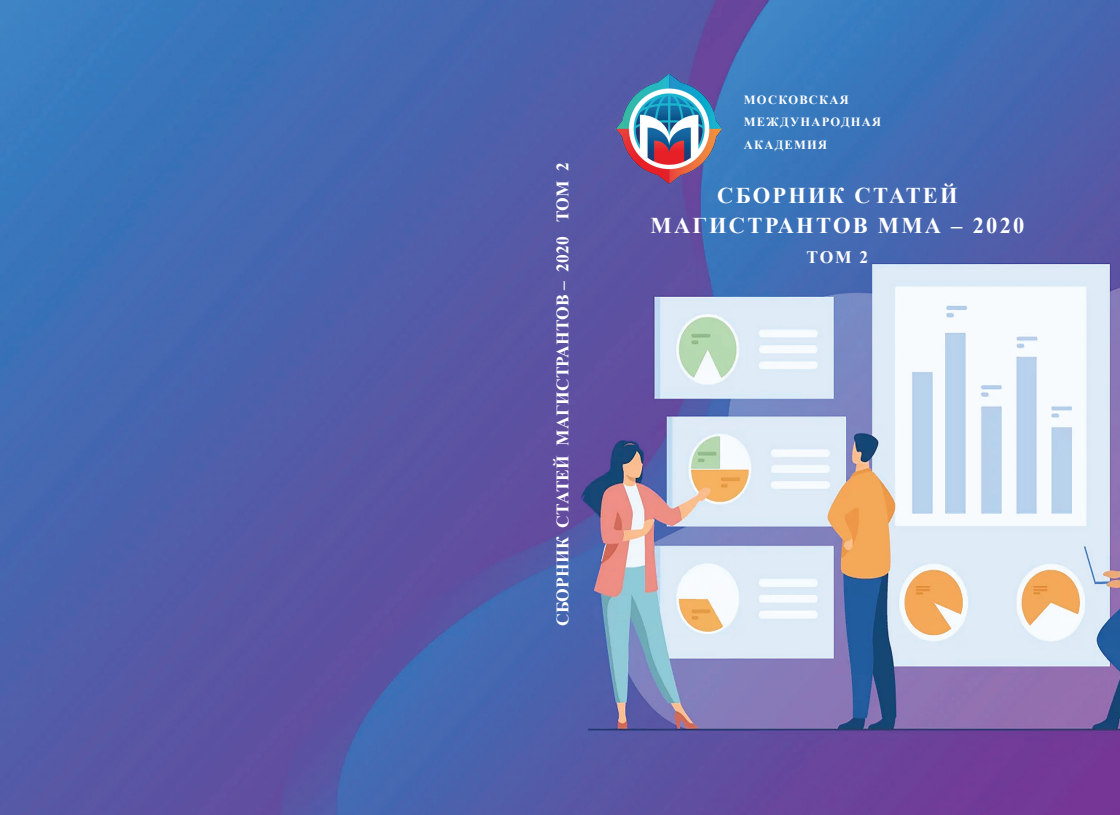
<style>
.page{position:relative;width:1120px;height:815px;background:#fff}
.page>*{position:absolute;margin:0;border:0;box-sizing:border-box;transform-origin:0 0}
.t1{font:700 22.5px/30px "Times New Roman";letter-spacing:.1em;color:#fff;text-align:center}
.t2{font:700 17.5px "Times New Roman";letter-spacing:.01em;color:#fff}
.t3{font:700 12.5px/22.5px "Times New Roman";letter-spacing:.1em;color:#fff}
</style>
<div class="page">
<img style="left:0;top:0;width:1120px;height:815px">
<img style="left:608px;top:72px;width:119px;height:120px">
<p class="t2" style="left:550px;top:626px;width:465px;rotate:-90deg">СБОРНИК СТАТЕЙ МАГИСТРАНТОВ – 2020 ТОМ 2</p>
<p class="t3" style="left:744px;top:88px;width:139px">МОСКОВСКАЯ<br>МЕЖДУНАРОДНАЯ<br>АКАДЕМИЯ</p>
<p class="t1" style="left:650px;top:180px;width:375px">СБОРНИК СТАТЕЙ<br>МАГИСТРАНТОВ ММА – 2020</p>
<p class="t2" style="left:806px;top:245px;width:63px">ТОМ 2</p>
</div>
